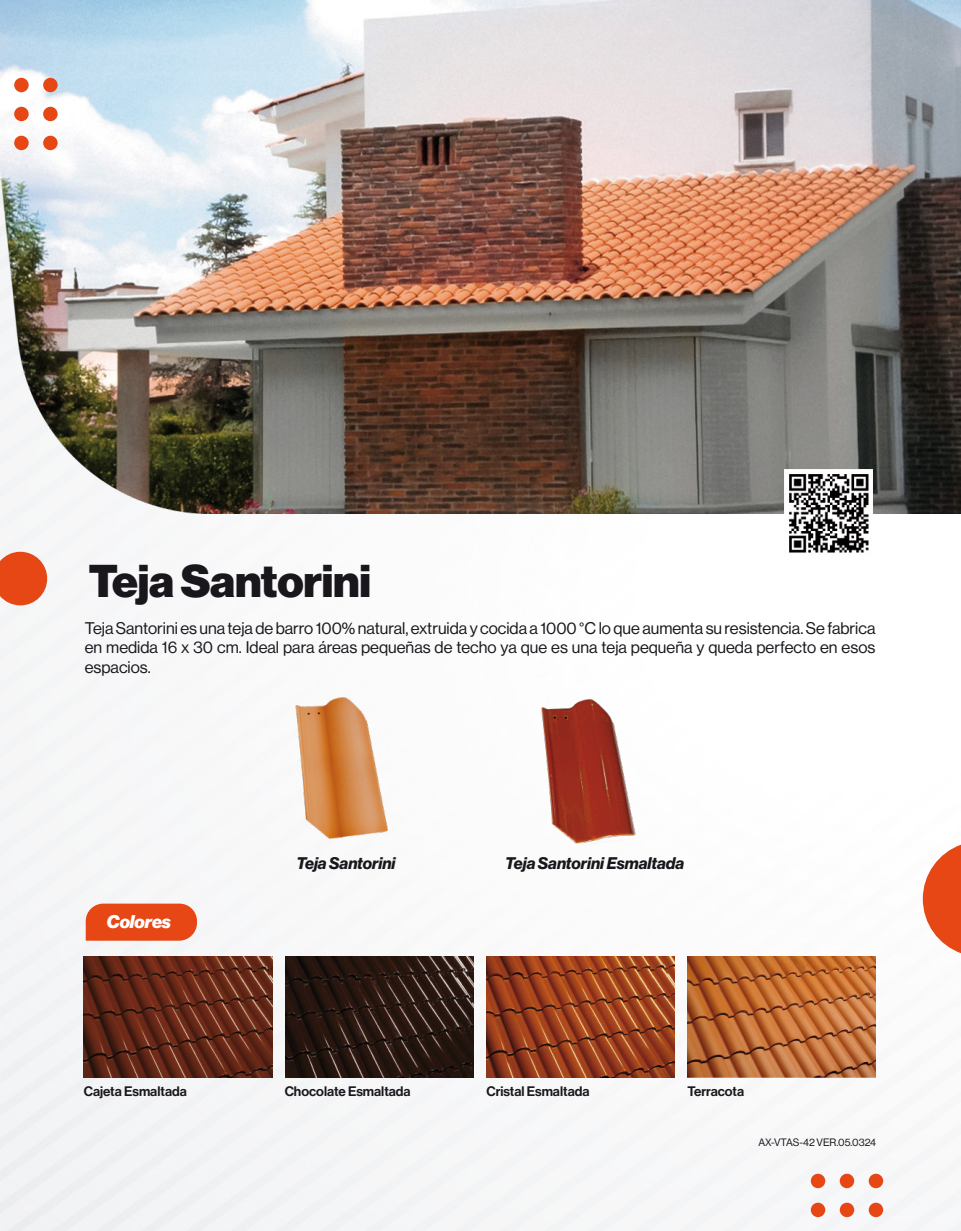
<style>
.page{position:relative;width:961px;height:1231px;background:#fff}
.page>*{position:absolute;margin:0;border:0;box-sizing:border-box;transform-origin:0 0}
.t1{font:900 45px "Haas Grot Disp 95";letter-spacing:-.005em;color:#1a171c}
.t2{font:italic 900 18px "Haas Grot Disp 96";color:#fff}
.t3{font:16.5px/19.8px "Haas Grot Disp 55 Roman";color:#1a171c;text-align:justify}
.t4{font:italic 700 16.5px "Haas Grot Disp 76";color:#1a171c}
.t5{font:500 13.5px "Haas Grot Disp 65";color:#1a171c}
.t6{font:10.5px "Haas Grot Disp 55 Roman";color:#1a171c}
</style>
<div class="page">
<img style="left:0;top:513px;width:960px;height:717px">
<svg style="left:0;top:552px;width:47px;height:53px;background:#e86238"></svg>
<img style="left:0;top:0;width:960px;height:513px">
<svg style="left:14px;top:78px;width:44px;height:72px"></svg>
<svg style="left:810px;top:1173px;width:73px;height:44px"></svg>
<svg style="left:922px;top:844px;width:38px;height:109px"></svg>
<img style="left:784px;top:469px;width:88px;height:88px">
<img style="left:687px;top:956px;width:188px;height:121px">
<img style="left:84px;top:956px;width:188px;height:121px">
<img style="left:286px;top:956px;width:188px;height:121px">
<img style="left:486px;top:956px;width:188px;height:121px">
<img style="left:295px;top:698px;width:92px;height:140px">
<img style="left:541px;top:699px;width:94px;height:146px">
<svg style="left:86px;top:903px;width:111px;height:37px;background:#e65123"></svg>
<h1 class="t1" style="left:89px;top:555px;width:284px">Teja Santorini</h1>
<p class="t3" style="left:85px;top:618px;width:792px">Teja Santorini es una teja de barro 100% natural, extruida y cocida a 1000 °C lo que aumenta su resistencia. Se fabrica en medida 16 x 30 cm. Ideal para áreas pequeñas de techo ya que es una teja pequeña y queda perfecto en esos espacios.</p>
<p class="t2" style="left:107px;top:911px;width:66px">Colores</p>
<p class="t4" style="left:296px;top:853px;width:100px">Teja Santorini</p>
<p class="t4" style="left:505px;top:853px;width:180px">Teja Santorini Esmaltada</p>
<p class="t5" style="left:84px;top:1083px;width:104px">Cajeta Esmaltada</p>
<p class="t5" style="left:285px;top:1083px;width:127px">Chocolate Esmaltada</p>
<p class="t5" style="left:486px;top:1083px;width:104px">Cristal Esmaltada</p>
<p class="t5" style="left:687px;top:1083px;width:58px">Terracota</p>
<p class="t6" style="left:758px;top:1136px;width:119px">AX-VTAS-42 VER.05.0324</p>
</div>
